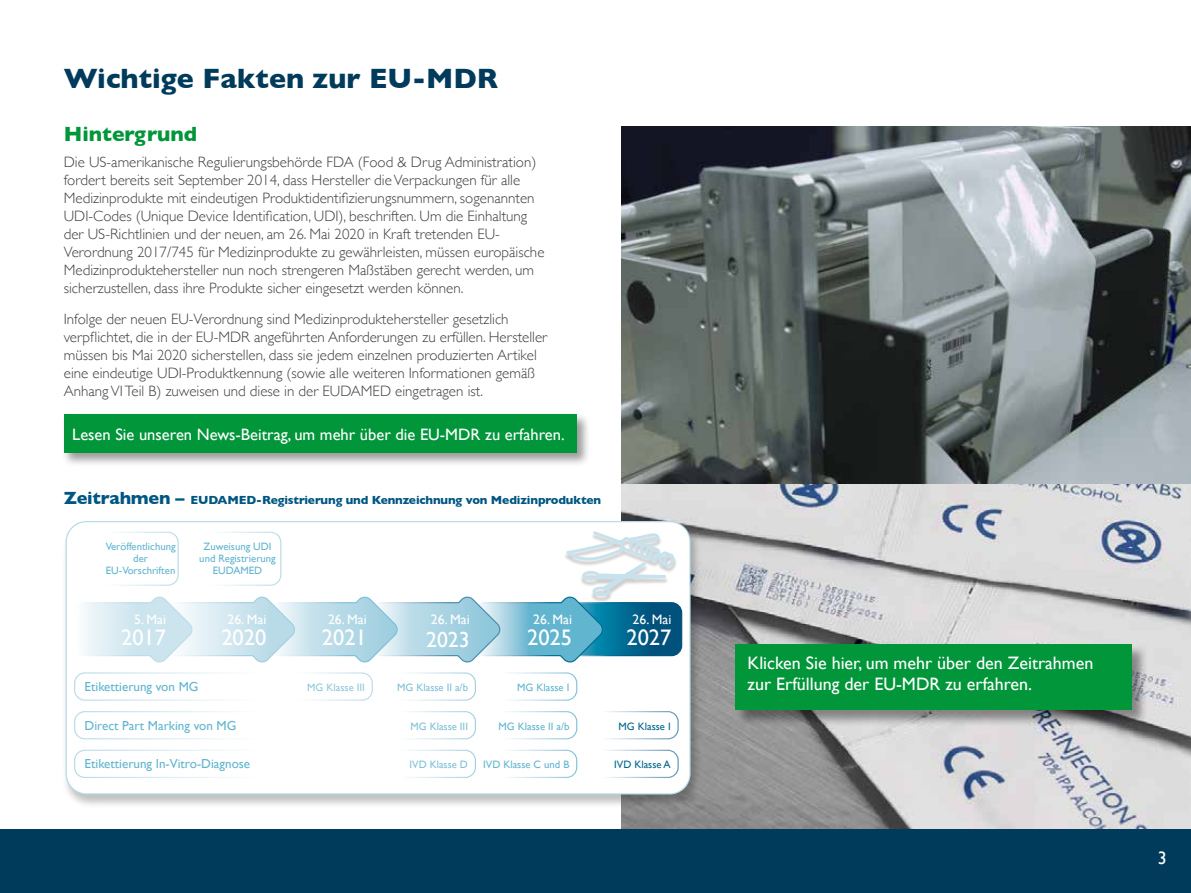
<style>
.page{position:relative;width:1191px;height:893px;background:#fff}
.page>*{position:absolute;margin:0;border:0;box-sizing:border-box;transform-origin:0 0}
.t1{font:700 28.5px "Gill Sans";color:#003b5c}
.t2{font:22.5px "Gill Sans";color:#fff}
.t3{font:21.75px "Gill Sans";color:#fff}
.t4{font:700 21px "Gill Sans";color:#009639}
.t5{font:18px/21px "Gill Sans";color:#fff}
.t6{font:16.5px "Gill Sans";color:#fff}
.t7{font:300 15px/18px "Gill Sans";color:#3e3d40}
.t8{font:13.65px "Gill Sans";color:#fff}
.t9{font:13.05px "Gill Sans";color:#62b5d0}
.t10{font:700 12px "Gill Sans";letter-spacing:-.01em;color:#005682}
.t11{font:10.65px/11.9px "Gill Sans";color:#62b5d0;text-align:center}
.t12{font:10.65px "Gill Sans";color:#7fc0d6}
.t13{font:10.65px "Gill Sans";color:#00658d}
.t14{font:10.65px "Gill Sans";color:#90c8db}
.s1{font-size:18px}
</style>
<div class="page">
<img style="left:621px;top:126px;width:570px;height:703px">
<img style="left:65px;top:518px;width:639px;height:294px">
<div style="left:66px;top:522px;width:624px;height:272px;background:#fff;border-radius:20px"></div>
<div style="left:286px;top:672px;width:87px;height:29px;border:1px solid #fff;border-radius:10px"></div>
<div style="left:74px;top:672px;width:209px;height:29px;border:1px solid #fff;border-radius:10px"></div>
<div style="left:74px;top:711px;width:209px;height:28px;border:1px solid #fff;border-radius:10px"></div>
<div style="left:74px;top:750px;width:209px;height:28px;border:1px solid #fff;border-radius:10px"></div>
<div style="left:389px;top:672px;width:87px;height:29px;border:1px solid #fff;border-radius:10px"></div>
<div style="left:389px;top:711px;width:87px;height:28px;border:1px solid #fff;border-radius:10px"></div>
<div style="left:389px;top:750px;width:87px;height:28px;border:1px solid #fff;border-radius:10px"></div>
<div style="left:491px;top:672px;width:86px;height:29px;border:1px solid #fff;border-radius:10px"></div>
<div style="left:491px;top:711px;width:86px;height:28px;border:1px solid #fff;border-radius:10px"></div>
<div style="left:491px;top:750px;width:86px;height:28px;border:1px solid #fff;border-radius:10px"></div>
<div style="left:592px;top:711px;width:86px;height:28px;border:1px solid #fff;border-radius:10px"></div>
<div style="left:592px;top:750px;width:86px;height:28px;border:1px solid #fff;border-radius:10px"></div>
<svg style="left:84px;top:531px;width:597px;height:132px"></svg>
<div style="left:62px;top:412px;width:528px;height:55px;background:#000;opacity:.4"></div>
<div style="left:64px;top:415px;width:512px;height:38px;background:#009639"></div>
<div style="left:0;top:829px;width:1191px;height:64px;background:#003b5c"></div>
<div style="left:735px;top:644px;width:413px;height:83px;background:#000;opacity:.4"></div>
<div style="left:735px;top:644px;width:396px;height:66px;background:#009639"></div>
<h1 class="t1" style="left:64px;top:55px;width:436px">Wichtige Fakten zur EU-MDR</h1>
<h3 class="t4" style="left:64px;top:117px;width:135px">Hintergrund</h3>
<p class="t7" style="left:64px;top:153px;width:482px">Die US-amerikanische Regulierungsbehörde FDA (Food &amp; Drug Administration) fordert bereits seit September 2014, dass Hersteller dieVerpackungen für alle Medizinprodukte mit eindeutigen Produktidentifizierungsnummern, sogenannten UDI-Codes (Unique Device Identification, UDI), beschriften. Um die Einhaltung der US-Richtlinien und der neuen, am 26. Mai 2020 in Kraft tretenden EU-Verordnung 2017/745 für Medizinprodukte zu gewährleisten, müssen europäische Medizinproduktehersteller nun noch strengeren Maßstäben gerecht werden, um sicherzustellen, dass ihre Produkte sicher eingesetzt werden können.</p>
<p class="t7" style="left:64px;top:310px;width:485px">Infolge der neuen EU-Verordnung sind Medizinproduktehersteller gesetzlich verpflichtet, die in der EU-MDR angeführten Anforderungen zu erfüllen. Hersteller müssen bis Mai 2020 sicherstellen, dass sie jedem einzelnen produzierten Artikel eine eindeutige UDI-Produktkennung (sowie alle weiteren Informationen gemäß AnhangVITeil B) zuweisen und diese in der EUDAMED eingetragen ist.</p>
<p class="t6" style="left:72px;top:424px;width:494px">Lesen Sie unseren News-Beitrag, um mehr über die EU-MDR zu erfahren.</p>
<p class="t10" style="left:64px;top:490px;width:539px"><span class="s1">Zeitrahmen –</span> EUDAMED-Registrierung und Kennzeichnung von Medizinprodukten</p>
<p class="t11" style="left:106px;top:540px;width:71px">Veröffentlichung der<br>EU-Vorschriften</p>
<p class="t11" style="left:199px;top:541px;width:78px">Zuweisung UDI und Registrierung<br>EUDAMED</p>
<p class="t8" style="left:134px;top:611px;width:33px">5. Mai</p>
<h2 class="t2" style="left:121px;top:624px;width:46px">2017</h2>
<p class="t8" style="left:228px;top:611px;width:40px">26. Mai</p>
<h2 class="t2" style="left:221px;top:624px;width:46px">2020</h2>
<p class="t8" style="left:328px;top:611px;width:40px">26. Mai</p>
<h2 class="t2" style="left:322px;top:624px;width:46px">2021</h2>
<p class="t8" style="left:431px;top:611px;width:40px">26. Mai</p>
<h3 class="t3" style="left:426px;top:626px;width:45px">2023</h3>
<p class="t8" style="left:533px;top:611px;width:40px">26. Mai</p>
<h2 class="t2" style="left:527px;top:624px;width:46px">2025</h2>
<p class="t8" style="left:632px;top:611px;width:40px">26. Mai</p>
<h2 class="t2" style="left:626px;top:624px;width:46px">2027</h2>
<p class="t9" style="left:85px;top:679px;width:115px">Etikettierung von MG</p>
<p class="t9" style="left:85px;top:717px;width:153px">Direct Part Marking von MG</p>
<p class="t9" style="left:85px;top:756px;width:167px">Etikettierung In-Vitro-Diagnose</p>
<p class="t14" style="left:307px;top:681px;width:59px">MG Klasse III</p>
<p class="t12" style="left:397px;top:681px;width:72px">MG Klasse II a/b</p>
<p class="t12" style="left:410px;top:720px;width:59px">MG Klasse III</p>
<p class="t12" style="left:409px;top:758px;width:60px">IVD Klasse D</p>
<p class="t11" style="left:517px;top:681px;width:54px">MG Klasse I</p>
<p class="t11" style="left:498px;top:720px;width:72px">MG Klasse II a/b</p>
<p class="t11" style="left:483px;top:759px;width:88px">IVD Klasse C und B</p>
<p class="t13" style="left:618px;top:720px;width:54px">MG Klasse I</p>
<p class="t13" style="left:614px;top:758px;width:58px">IVD Klasse A</p>
<p class="t5" style="left:747px;top:653px;width:347px">Klicken Sie hier, um mehr über den Zeitrahmen zur Erfüllung der EU-MDR zu erfahren.</p>
<p class="t5" style="left:1157px;top:847px;width:10px">3</p>
</div>
